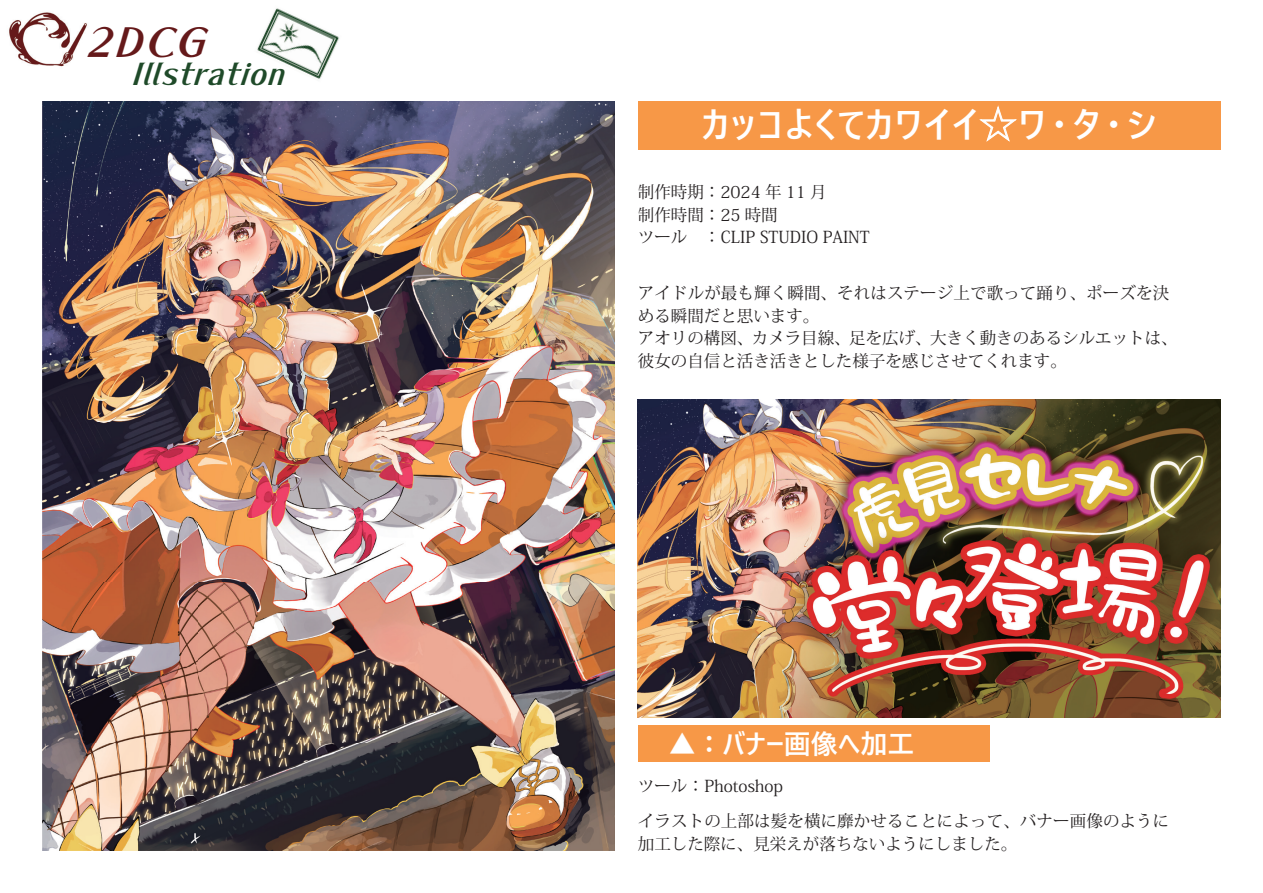
<style>
.page{position:relative;width:1263px;height:893px;background:#fff}
.page>*{position:absolute;margin:0;border:0;box-sizing:border-box;transform-origin:0 0}
.t1{font:600 36px "Yu Gothic UI";letter-spacing:.05em;color:#fff}
.t2{font:36px "CHI Sabrina free R";color:#65191a}
.t3{font:27px "CHI Sabrina free R";letter-spacing:-.045em;color:#1f4a29}
.t4{font:600 27px "Yu Gothic UI";color:#fff}
.t5{font:16.5px/22.5px "Koz Min Pr 6 N";color:#231f20}
</style>
<div class="page">
<img style="left:9px;top:12px;width:78px;height:55px">
<img style="left:257px;top:8px;width:82px;height:71px">
<svg style="left:278px;top:63px;width:6px;height:3px"></svg>
<div style="left:638px;top:101px;width:582px;height:48px;background:#f79847"></div>
<div style="left:638px;top:726px;width:351px;height:36px;background:#f79847"></div>
<img style="left:43px;top:101px;width:572px;height:749px">
<img style="left:638px;top:400px;width:582px;height:318px">
<h1 class="t2" style="left:84px;top:20px;width:124px">2DCG</h1>
<h2 class="t3" style="left:131px;top:57px;width:154px">Illstration</h2>
<h1 class="t1" style="left:702px;top:104px;width:456px">カッコよくてカワイイ☆ワ・タ・シ</h1>
<p class="t5" style="left:638px;top:181px;width:190px">制作時期：2024 年 11 月制作時間：25 時間</p>
<p class="t5" style="left:704px;top:226px;width:168px">：CLIP STUDIO PAINT</p>
<p class="t5" style="left:638px;top:226px;width:51px">ツール</p>
<p class="t5" style="left:638px;top:282px;width:541px">アイドルが最も輝く瞬間、それはステージ上で歌って踊り、ポーズを決める瞬間だと思います。<br>アオリの構図、カメラ目線、足を広げ、大きく動きのあるシルエットは、彼女の自信と活き活きとした様子を感じさせてくれます。</p>
<h2 class="t4" style="left:669px;top:729px;width:247px">▲：バナー画像へ加工</h2>
<p class="t5" style="left:638px;top:775px;width:147px">ツール：Photoshop</p>
<p class="t5" style="left:638px;top:810px;width:533px">イラストの上部は髪を横に靡かせることによって、バナー画像のように加工した際に、見栄えが落ちないようにしました。</p>
</div>
